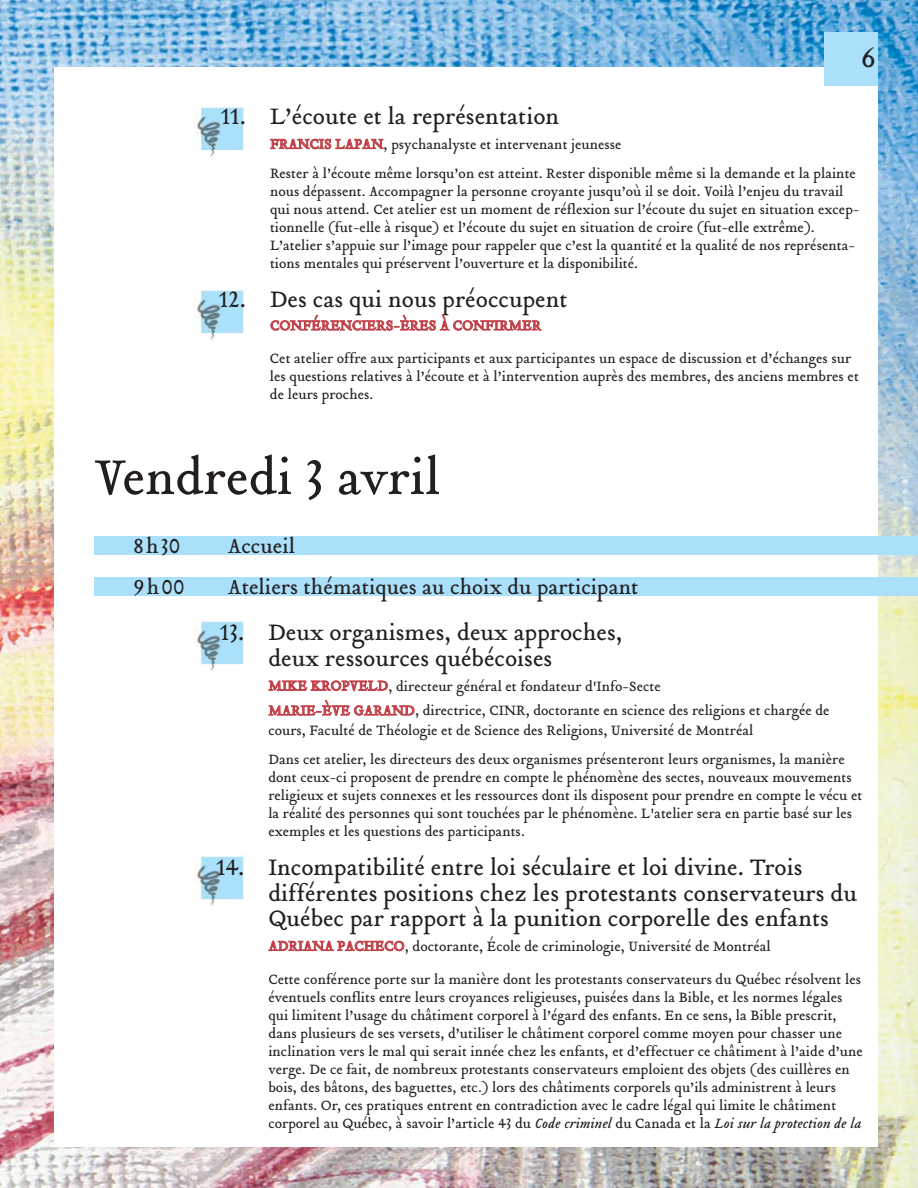
<style>
.page{position:relative;width:918px;height:1188px;background:#fff}
.page>*{position:absolute;margin:0;border:0;box-sizing:border-box;transform-origin:0 0}
.t1{font:54px "Tribute Roman";color:#231f20}
.t2{font:30px "Tribute Roman";color:#231f20}
.t3{font:24.75px/25.5px "Tribute Roman";color:#231f20}
.t4{font:22.5px "Tribute Roman";color:#231f20}
.t5{font:15px/18px "Tribute Roman";color:#231f20}
.t6{font:15px "Tribute Roman";color:#c14047}
.s1{color:#c14047}
.s2{font-family:"Tribute";font-style:italic}
</style>
<div class="page">
<img style="left:0;top:0;width:918px;height:1188px">
<div style="left:54px;top:68px;width:824px;height:1080px;background:#fff"></div>
<div style="left:824px;top:33px;width:54px;height:53px;background:#aae0fa"></div>
<div style="left:94px;top:536px;width:824px;height:19px;background:#aae0fa"></div>
<div style="left:94px;top:577px;width:824px;height:19px;background:#aae0fa"></div>
<img style="left:195px;top:106px;width:50px;height:51px">
<img style="left:195px;top:289px;width:50px;height:51px">
<img style="left:195px;top:621px;width:50px;height:50px">
<img style="left:195px;top:856px;width:50px;height:50px">
<h2 class="t2" style="left:861px;top:45px;width:16px">6</h2>
<h3 class="t3" style="left:221px;top:107px;width:340px">11. L’écoute et la représentation</h3>
<p class="t5" style="left:270px;top:131px;width:587px;line-height:29.4px"><span class="s1">FRANCIS LAPAN</span>, psychanalyste et intervenant jeunesse<br>Rester à l’écoute même lorsqu’on est atteint. Rester disponible même si la demande et la plainte</p>
<p class="t5" style="left:270px;top:184px;width:591px">nous dépassent. Accompagner la personne croyante jusqu’où il se doit. Voilà l’enjeu du travail qui nous attend. Cet atelier est un moment de réflexion sur l’écoute du sujet en situation excep&shy;tionnelle (fut-elle à risque) et l’écoute du sujet en situation de croire (fut-elle extrême).<br>L’atelier s’appuie sur l’image pour rappeler que c’est la quantité et la qualité de nos représenta&shy;tions mentales qui préservent l’ouverture et la disponibilité.</p>
<h3 class="t3" style="left:219px;top:290px;width:350px">12. Des cas qui nous préoccupent</h3>
<p class="t6" style="left:270px;top:319px;width:273px">CONFÉRENCIERS-ÈRES À CONFIRMER</p>
<p class="t5" style="left:270px;top:351px;width:590px">Cet atelier offre aux participants et aux participantes un espace de discussion et d’échanges sur les questions relatives à l’écoute et à l’intervention auprès des membres, des anciens membres et de leurs proches.</p>
<h1 class="t1" style="left:94px;top:455px;width:347px">Vendredi 3 avril</h1>
<h3 class="t4" style="left:133px;top:536px;width:48px">8h30</h3>
<h3 class="t4" style="left:228px;top:536px;width:69px">Accueil</h3>
<h3 class="t4" style="left:133px;top:578px;width:53px">9h00</h3>
<h3 class="t4" style="left:228px;top:578px;width:412px">Ateliers thématiques au choix du participant</h3>
<h3 class="t3" style="left:268px;top:623px;width:356px;text-indent:-48px">13. Deux organismes, deux approches, deux ressources québécoises</h3>
<p class="t5" style="left:269px;top:675px;width:563px;line-height:24.8px"><span class="s1">MIKE KROPVELD</span>, directeur général et fondateur d'Info-Secte<br><span class="s1">MARIE-ÈVE GARAND</span>, directrice, CINR, doctorante en science des religions et chargée de</p>
<p class="t5" style="left:268px;top:717px;width:578px;line-height:29.4px">cours, Faculté de Théologie et de Science des Religions, Université de Montréal<br>Dans cet atelier, les directeurs des deux organismes présenteront leurs organismes, la manière</p>
<p class="t5" style="left:268px;top:770px;width:596px">dont ceux-ci proposent de prendre en compte le phénomène des sectes, nouveaux mouvements religieux et sujets connexes et les ressources dont ils disposent pour prendre en compte le vécu et la réalité des personnes qui sont touchées par le phénomène. L'atelier sera en partie basé sur les exemples et les questions des participants.</p>
<h3 class="t3" style="left:268px;top:858px;width:590px;text-indent:-52px">14. Incompatibilité entre loi séculaire et loi divine. Trois différentes positions chez les protestants conservateurs du<br>Québec par rapport à la punition corporelle des enfants</h3>
<p class="t5" style="left:268px;top:931px;width:594px;line-height:33px"><span class="s1">ADRIANA PACHECO</span>, doctorante, École de criminologie, Université de Montréal<br>Cette conférence porte sur la manière dont les protestants conservateurs du Québec résolvent les</p>
<p class="t5" style="left:268px;top:990px;width:596px">éventuels conflits entre leurs croyances religieuses, puisées dans la Bible, et les normes légales qui limitent l’usage du châtiment corporel à l’égard des enfants. En ce sens, la Bible prescrit, dans plusieurs de ses versets, d’utiliser le châtiment corporel comme moyen pour chasser une inclination vers le mal qui serait innée chez les enfants, et d’effectuer ce châtiment à l’aide d’une verge. De ce fait, de nombreux protestants conservateurs emploient des objets (des cuillères en bois, des bâtons, des baguettes, etc.) lors des châtiments corporels qu’ils administrent à leurs enfants. Or, ces pratiques entrent en contradiction avec le cadre légal qui limite le châtiment corporel au Québec, à savoir l’article 43 du <span class="s2">Code criminel</span> du Canada et la <span class="s2">Loi sur la protection de la</span></p>
</div>
